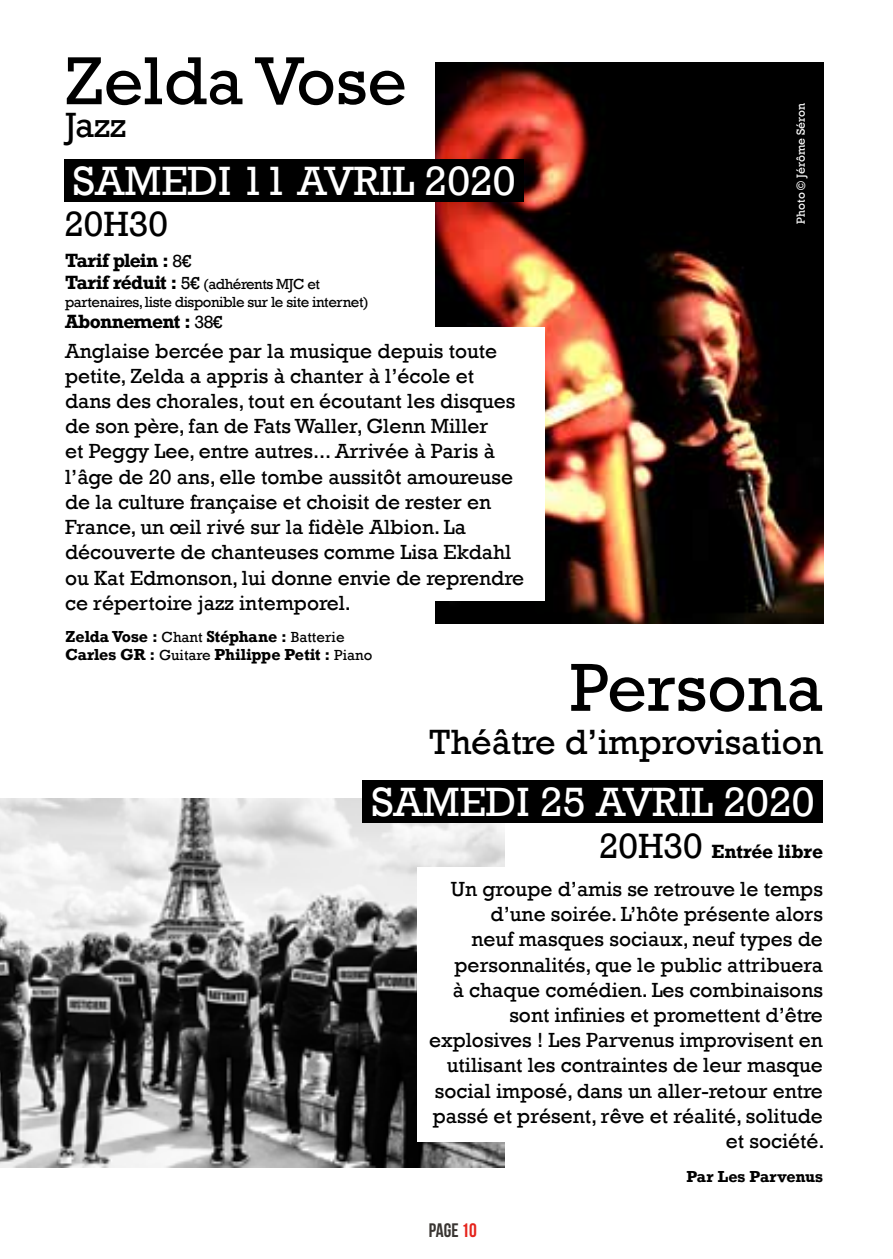
<style>
.page{position:relative;width:893px;height:1259px;background:#fff}
.page>*{position:absolute;margin:0;border:0;box-sizing:border-box;transform-origin:0 0}
.t1{font:69px "Rockwell";color:#000}
.t2{font:42px "Rockwell";color:#fff}
.t3{font:36px "Rockwell";color:#000}
.t4{font:21px/25.2px "Rockwell";color:#000;text-align:right}
.t5{font:19.5px "Bebas Neue";color:#393532}
.t6{font:700 18px "Rockwell";letter-spacing:-.03em;color:#000}
.t7{font:700 18px "Rockwell";color:#000}
.t8{font:700 15px/18px "Rockwell";color:#000}
.t9{font:15px/18px "Rockwell";letter-spacing:-.03em;color:#000}
.t10{font:12px "Rockwell";color:#fff}
.s1{font-weight:400}
.s2{font-weight:700;font-size:18px}
.s3{font-size:18px}
.s4{font-weight:400;font-size:36px}
.s5{color:#e5231b}
</style>
<div class="page">
<img style="left:0;top:798px;width:505px;height:369px">
<img style="left:436px;top:63px;width:387px;height:561px">
<div style="left:372px;top:327px;width:172px;height:274px;background:#fff"></div>
<div style="left:417px;top:867px;width:119px;height:274px;background:#fff"></div>
<div style="left:64px;top:159px;width:460px;height:42px;background:#000"></div>
<div style="left:363px;top:780px;width:460px;height:42px;background:#000"></div>
<hr style="left:892px;top:0;width:1px;height:1259px;background:#e5231b">
<h1 class="t1" style="left:65px;top:41px;width:343px">Zelda Vose</h1>
<h3 class="t3" style="left:65px;top:104px;width:63px">Jazz</h3>
<h2 class="t2" style="left:73px;top:156px;width:444px">SAMEDI 11 AVRIL 2020</h2>
<h3 class="t3" style="left:64px;top:203px;width:105px">20H30</h3>
<p class="t6" style="left:65px;top:249px;width:128px">Tarif plein : <span class="s1">8€</span></p>
<p class="t9" style="left:65px;top:275px;width:305px"><span class="s2">Tarif réduit :</span> <span class="s3">5€</span> (adhérents MJC et partenaires, liste disponible sur le site internet)</p>
<p class="t6" style="left:65px;top:310px;width:159px">Abonnement : <span class="s1">38€</span></p>
<p class="t4" style="left:65px;top:338px;width:461px;text-align:left">Anglaise bercée par la musique depuis toute petite, Zelda a appris à chanter à l’école et dans des chorales, tout en écoutant les disques de son père, fan de Fats Waller, Glenn Miller<br>et Peggy Lee, entre autres... Arrivée à Paris à l’âge de 20 ans, elle tombe aussitôt amoureuse de la culture française et choisit de rester en France, un œil rivé sur la fidèle Albion. La découverte de chanteuses comme Lisa Ekdahl ou Kat Edmonson, lui donne envie de reprendre ce répertoire jazz intemporel.</p>
<p class="t10" style="left:794px;top:224px;width:122px;rotate:-90deg">Photo © Jérôme Séron</p>
<p class="t8" style="left:65px;top:627px;width:309px">Zelda Vose : <span class="s1">Chant</span> Stéphane : <span class="s1">Batterie<br></span>Carles GR : <span class="s1">Guitare</span> Philippe Petit : <span class="s1">Piano</span></p>
<h1 class="t1" style="left:570px;top:648px;width:255px">Persona</h1>
<h3 class="t3" style="left:429px;top:721px;width:395px">Théâtre d’improvisation</h3>
<h2 class="t2" style="left:371px;top:777px;width:445px">SAMEDI 25 AVRIL 2020</h2>
<p class="t7" style="left:599px;top:839px;width:225px"><span class="s4">20H30</span> Entrée libre</p>
<p class="t4" style="left:429px;top:876px;width:397px">Un groupe d’amis se retrouve le temps d’une soirée. L’hôte présente alors<br>neuf masques sociaux, neuf types de personnalités, que le public attribuera<br>à chaque comédien. Les combinaisons sont infinies et promettent d’être explosives ! Les Parvenus improvisent en utilisant les contraintes de leur masque social imposé, dans un aller-retour entre passé et présent, rêve et réalité, solitude et société.</p>
<p class="t5" style="left:429px;top:1220px;width:50px">page <span class="s5">10</span></p>
<p class="t8" style="left:686px;top:1167px;width:138px">Par Les Parvenus</p>
</div>
